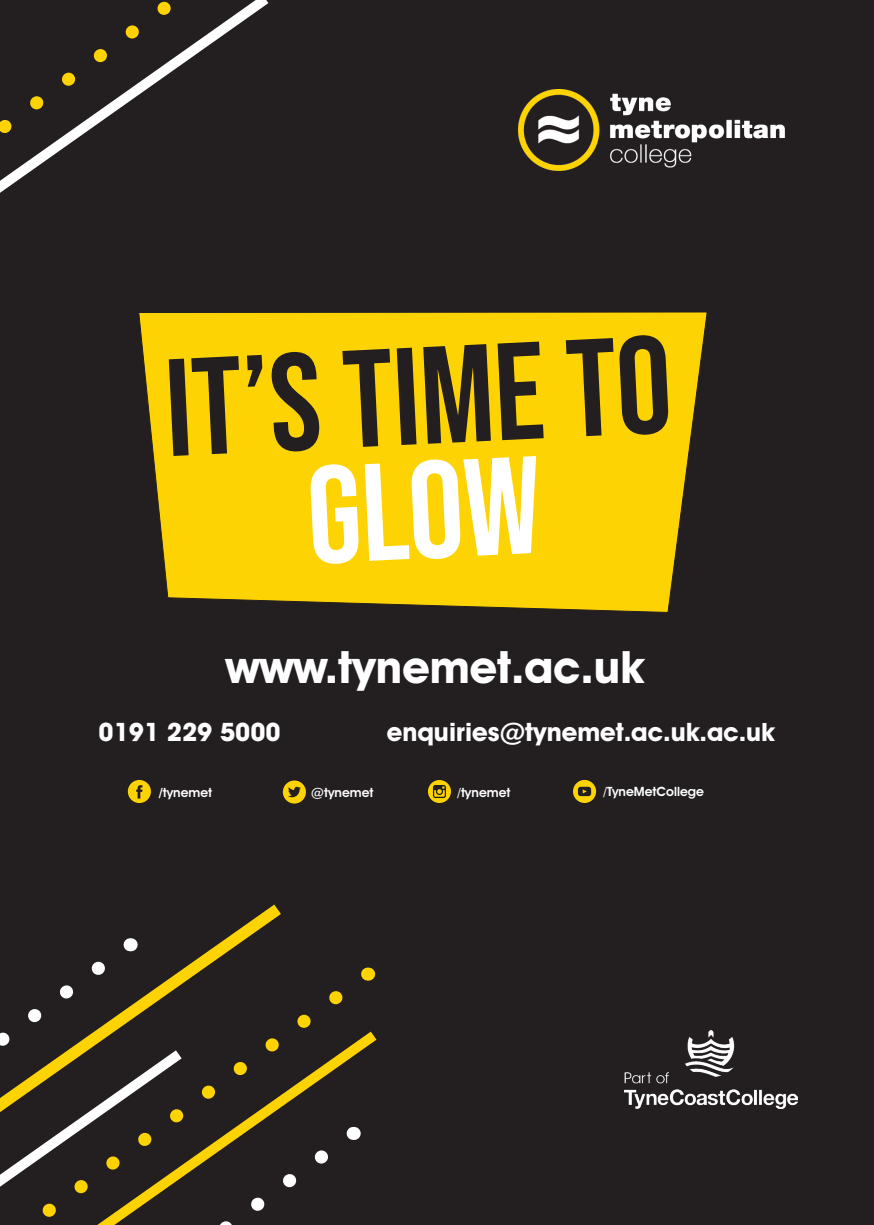
<style>
.page{position:relative;width:874px;height:1225px;background:#fff}
.page>*{position:absolute;margin:0;border:0;box-sizing:border-box;transform-origin:0 0}
.t1{font:138.2px/114.2px "Bebas Neue";color:#231f20;text-align:center}
.t2{font:700 44.8px "Avant Garde IT Cby BT";color:#fff}
.t3{font:700 25.6px "Avant Garde IT Cby BT";color:#fff}
.t4{font:600 12.8px "Avant Garde IT Cby BT";color:#fff}
.s1{color:#fff}
.s2{font-size:25.4px}
.s3{font-weight:700}
</style>
<div class="page">
<div style="left:0;top:0;width:873px;height:1225px;background:#231f20"></div>
<img style="left:624px;top:1030px;width:172px;height:78px">
<svg style="left:139px;top:312px;width:568px;height:300px;background:#ebc306"></svg>
<svg style="left:367px;top:967px;width:1px;height:13px"></svg>
<svg style="left:227px;top:904px;width:54px;height:34px"></svg>
<svg style="left:0;top:938px;width:340px;height:249px"></svg>
<svg style="left:0;top:0;width:269px;height:193px"></svg>
<svg style="left:428px;top:780px;width:22px;height:23px"></svg>
<svg style="left:573px;top:780px;width:22px;height:23px"></svg>
<svg style="left:283px;top:780px;width:23px;height:23px"></svg>
<svg style="left:128px;top:780px;width:23px;height:23px"></svg>
<svg style="left:17px;top:1022px;width:360px;height:203px"></svg>
<img style="left:518px;top:89px;width:266px;height:81px">
<p class="t1" style="left:162px;top:351px;width:508px;rotate:-3deg">it’s time to <span class="s1">glow</span></p>
<p class="t2" style="left:225px;top:640px;width:420px">www.tynemet.ac.uk</p>
<p class="t3" style="left:98px;top:716px;width:184px">0191 229 5000</p>
<p class="t3" style="left:386px;top:716px;width:389px">enquiries@tynemet.ac.uk.<span class="s2">ac.uk</span></p>
<p class="t4" style="left:159px;top:784px;width:54px"><span class="s3">/</span>tynemet</p>
<p class="t4" style="left:311px;top:784px;width:64px">@tynemet</p>
<p class="t4" style="left:457px;top:784px;width:55px">/tynemet</p>
<p class="t4" style="left:603px;top:784px;width:102px">/TyneMetCollege</p>
</div>
